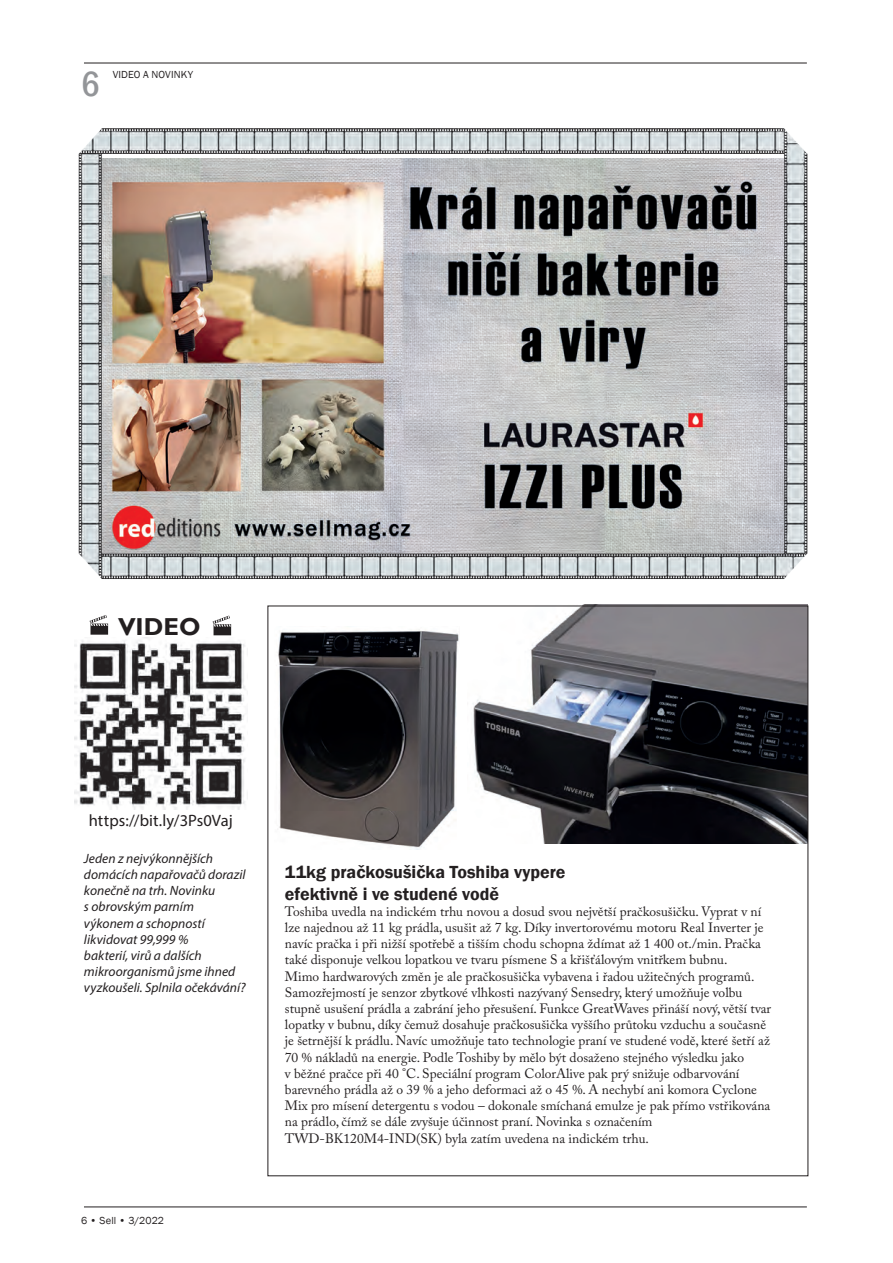
<style>
.page{position:relative;width:893px;height:1263px;background:#fff}
.page>*{position:absolute;margin:0;border:0;box-sizing:border-box;transform-origin:0 0}
.t1{font:500 condensed 36px "Franklin Gothic";color:#939598}
.t2{font:700 24.45px "Gill Sans";color:#231f20}
.t3{font:600 18px/21.6px "Franklin Gothic";color:#231f20}
.t4{font:16.5px "Myriad Pro";letter-spacing:.005em;color:#231f20}
.t5{font:13.5px/16.2px "Adobe Caslon Pro";color:#231f20}
.t6{font:italic 13.5px/16.2px "Myriad Pro";color:#231f20}
.t7{font:10.5px "Franklin Gothic";letter-spacing:.01em;color:#231f20}
</style>
<div class="page">
<hr style="left:84px;top:63px;width:723px;height:1px;background:#231f20">
<hr style="left:84px;top:1206px;width:723px;height:1px;background:#231f20">
<img style="left:468px;top:604px;width:340px;height:240px">
<img style="left:78px;top:129px;width:730px;height:450px">
<img style="left:75px;top:637px;width:171px;height:173px">
<svg style="left:213px;top:616px;width:18px;height:19px"></svg>
<svg style="left:90px;top:615px;width:18px;height:20px"></svg>
<img style="left:278px;top:629px;width:181px;height:220px">
<h1 class="t1" style="left:81px;top:60px;width:20px">6</h1>
<p class="t7" style="left:113px;top:68px;width:82px">VIDEO A NOVINKY</p>
<h2 class="t2" style="left:118px;top:612px;width:84px">VIDEO</h2>
<p class="t4" style="left:89px;top:811px;width:146px">https://bit.ly/3Ps0Vaj</p>
<p class="t6" style="left:84px;top:850px;width:163px">Jeden z nejvýkonnějších domácích napařovačů dorazil konečně na trh. Novinku<br>s obrovským parním výkonem a schopností likvidovat 99,999 %<br>bakterií, virů a dalších mikroorganismů jsme ihned vyzkoušeli. Splnila očekávání?</p>
<p class="t7" style="left:81px;top:1213px;width:84px">6 • Sell • 3/2022</p>
<h3 class="t3" style="left:285px;top:861px;width:282px">11kg pračkosušička Toshiba vypere efektivně i ve studené vodě</h3>
<p class="t5" style="left:285px;top:903px;width:488px">Toshiba uvedla na indickém trhu novou a dosud svou největší pračkosušičku. Vyprat v ní lze najednou až 11 kg prádla, usušit až 7 kg. Díky invertorovému motoru Real Inverter je navíc pračka i při nižší spotřebě a tišším chodu schopna ždímat až 1 400 ot./min. Pračka také disponuje velkou lopatkou ve tvaru písmene S a křišťálovým vnitřkem bubnu.<br>Mimo hardwarových změn je ale pračkosušička vybavena i řadou užitečných programů.<br>Samozřejmostí je senzor zbytkové vlhkosti nazývaný Sensedry, který umožňuje volbu stupně usušení prádla a zabrání jeho přesušení. Funkce GreatWaves přináší nový, větší tvar lopatky v bubnu, díky čemuž dosahuje pračkosušička vyššího průtoku vzduchu a současně je šetrnější k prádlu. Navíc umožňuje tato technologie praní ve studené vodě, které šetří až 70 % nákladů na energie. Podle Toshiby by mělo být dosaženo stejného výsledku jako<br>v běžné pračce při 40 °C. Speciální program ColorAlive pak prý snižuje odbarvování barevného prádla až o 39 % a jeho deformaci až o 45 %. A nechybí ani komora Cyclone Mix pro mísení detergentu s vodou – dokonale smíchaná emulze je pak přímo vstřikována na prádlo, čímž se dále zvyšuje účinnost praní. Novinka s označením TWD-BK120M4-IND(SK) byla zatím uvedena na indickém trhu.</p>
</div>
